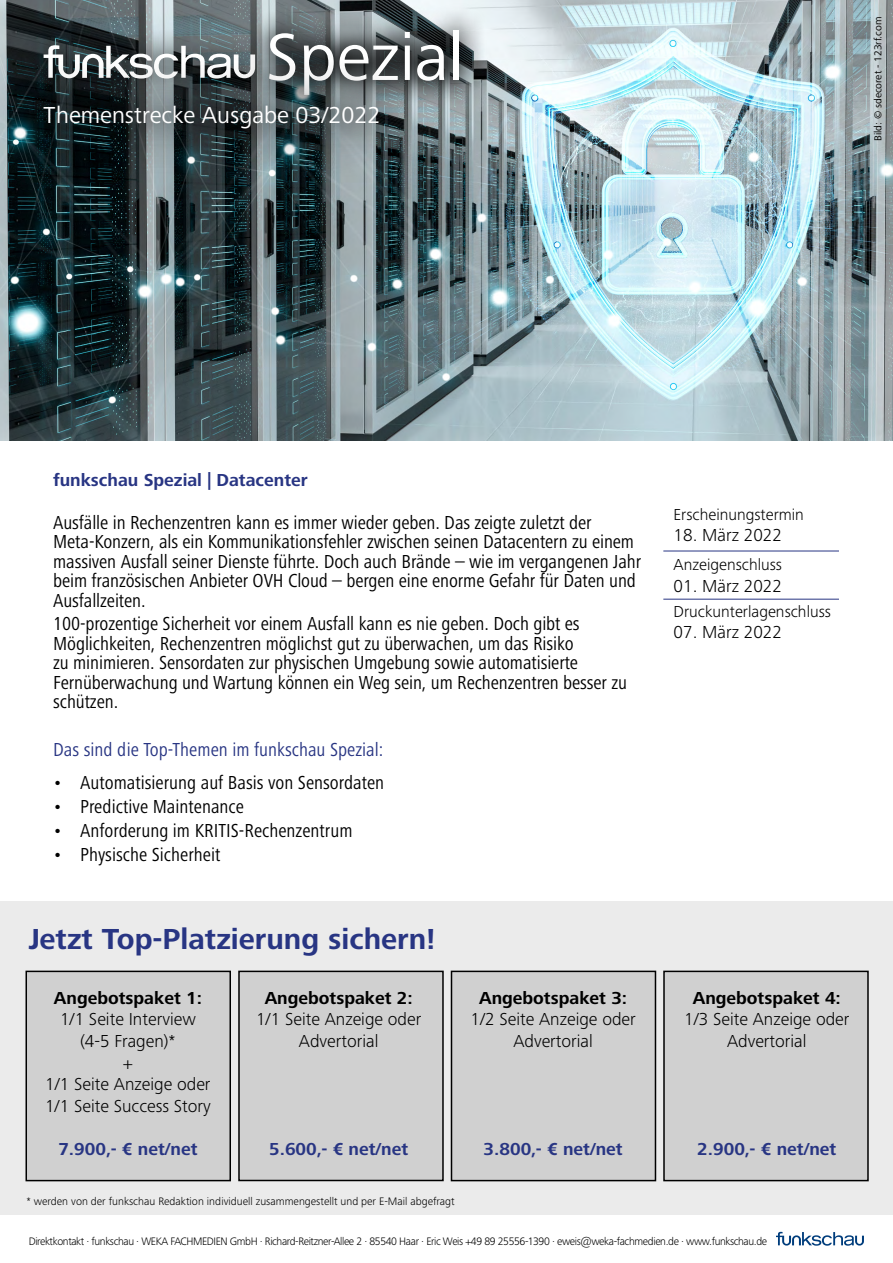
<style>
.page{position:relative;width:893px;height:1263px;background:#fff}
.page>*{position:absolute;margin:0;border:0;box-sizing:border-box;transform-origin:0 0}
.t1{font:69px "Frutiger Next Pro";color:#fff}
.t2{font:700 30px "Frutiger Next Pro";color:#283583}
.t3{font:24px "Frutiger Next Pro";color:#fff}
.t4{font:condensed 19.5px/19.5px "Frutiger Next Pro";letter-spacing:-.005em;color:#000}
.t5{font:condensed 19.5px "Frutiger Next Pro";color:#283583}
.t6{font:300 18px/21.6px "Frutiger Next Pro";color:#000;text-align:center}
.t7{font:700 18px "Frutiger Next Pro";color:#283583}
.t8{font:700 18px "Frutiger Next Pro";color:#000}
.t9{font:300 16.5px "Frutiger Next Pro";color:#000}
.t10{font:300 11.25px "Frutiger Next Pro";letter-spacing:-.035em;color:#000}
.t11{font:300 11.25px "Frutiger Next Pro";color:#000}
.t12{font:10.5px "Frutiger Next Pro";color:#000}
</style>
<div class="page">
<hr style="left:663px;top:551px;width:176px;height:1px;background:#283583">
<hr style="left:663px;top:599px;width:176px;height:1px;background:#283583">
<svg style="left:776px;top:1232px;width:88px;height:14px"></svg>
<img style="left:0;top:0;width:893px;height:440px">
<svg style="left:19px;top:19px;width:224px;height:28px;background:#505d61"></svg>
<svg style="left:44px;top:45px;width:199px;height:2px"></svg>
<svg style="left:243px;top:3px;width:244px;height:118px;background:#798285"></svg>
<svg style="left:0;top:47px;width:428px;height:137px;background:#4c5659"></svg>
<svg style="left:2px;top:57px;width:421px;height:117px;background:#434e51"></svg>
<div style="left:0;top:901px;width:893px;height:314px;background:#ebebeb"></div>
<div style="left:26px;top:971px;width:204px;height:209px;background:#d0d0d0"></div>
<div style="left:26px;top:971px;width:205px;height:210px;border:2px solid #000"></div>
<div style="left:664px;top:971px;width:204px;height:209px;background:#d0d0d0"></div>
<div style="left:663px;top:971px;width:206px;height:210px;border:2px solid #000"></div>
<div style="left:239px;top:971px;width:204px;height:209px;background:#d0d0d0"></div>
<div style="left:238px;top:971px;width:206px;height:210px;border:2px solid #000"></div>
<div style="left:451px;top:971px;width:204px;height:209px;background:#d0d0d0"></div>
<div style="left:451px;top:971px;width:205px;height:210px;border:2px solid #000"></div>
<h1 class="t1" style="left:266px;top:18px;width:200px">Spezial</h1>
<p class="t3" style="left:44px;top:101px;width:338px">Themenstrecke Ausgabe 03/2022</p>
<p class="t12" style="left:872px;top:141px;width:126px;rotate:-90deg">Bild: © sdecoret - 123rf.com</p>
<p class="t7" style="left:53px;top:470px;width:256px">funkschau Spezial | Datacenter</p>
<p class="t4" style="left:53px;top:512px;width:590px">Ausfälle in Rechenzentren kann es immer wieder geben. Das zeigte zuletzt der Meta-Konzern, als ein Kommunikationsfehler zwischen seinen Datacentern zu einem massiven Ausfall seiner Dienste führte. Doch auch Brände – wie im vergangenen Jahr beim französischen Anbieter OVH Cloud – bergen eine enorme Gefahr für Daten und Ausfallzeiten.</p>
<p class="t4" style="left:53px;top:614px;width:575px">100-prozentige Sicherheit vor einem Ausfall kann es nie geben. Doch gibt es Möglichkeiten, Rechenzentren möglichst gut zu überwachen, um das Risiko<br>zu minimieren. Sensordaten zur physischen Umgebung sowie automatisierte Fernüberwachung und Wartung können ein Weg sein, um Rechenzentren besser zu schützen.</p>
<p class="t5" style="left:53px;top:738px;width:332px">Das sind die Top-Themen im funkschau Spezial:</p>
<p class="t4" style="left:53px;top:772px;width:333px">• Automatisierung auf Basis von Sensordaten</p>
<p class="t4" style="left:53px;top:796px;width:192px">• Predictive Maintenance</p>
<p class="t4" style="left:53px;top:820px;width:301px">• Anforderung im KRITIS-Rechenzentrum</p>
<p class="t4" style="left:53px;top:844px;width:169px">• Physische Sicherheit</p>
<h2 class="t2" style="left:29px;top:921px;width:408px">Jetzt Top-Platzierung sichern!</h2>
<p class="t8" style="left:54px;top:987px;width:150px">Angebotspaket 1:</p>
<p class="t6" style="left:45px;top:1008px;width:167px">1/1 Seite Interview (4-5 Fragen)*<br>+<br>1/1 Seite Anzeige oder<br>1/1 Seite Success Story</p>
<p class="t7" style="left:58px;top:1139px;width:141px">7.900,- € net/net</p>
<p class="t8" style="left:265px;top:987px;width:150px">Angebotspaket 2:</p>
<p class="t6" style="left:256px;top:1008px;width:167px">1/1 Seite Anzeige oder<br>Advertorial</p>
<p class="t7" style="left:269px;top:1139px;width:141px">5.600,- € net/net</p>
<p class="t11" style="left:26px;top:1195px;width:430px">* werden von der funkschau Redaktion individuell zusammengestellt und per E-Mail abgefragt</p>
<p class="t8" style="left:479px;top:987px;width:150px">Angebotspaket 3:</p>
<p class="t6" style="left:470px;top:1008px;width:167px">1/2 Seite Anzeige oder<br>Advertorial</p>
<p class="t7" style="left:484px;top:1139px;width:141px">3.800,- € net/net</p>
<p class="t9" style="left:674px;top:505px;width:132px">Erscheinungstermin</p>
<p class="t6" style="left:674px;top:524px;width:110px">18. März 2022</p>
<p class="t9" style="left:674px;top:555px;width:110px">Anzeigenschluss</p>
<p class="t6" style="left:674px;top:575px;width:110px">01. März 2022</p>
<p class="t9" style="left:674px;top:602px;width:159px">Druckunterlagenschluss</p>
<p class="t6" style="left:674px;top:621px;width:110px">07. März 2022</p>
<p class="t8" style="left:693px;top:987px;width:150px">Angebotspaket 4:</p>
<p class="t6" style="left:684px;top:1008px;width:167px">1/3 Seite Anzeige oder<br>Advertorial</p>
<p class="t7" style="left:697px;top:1139px;width:141px">2.900,- € net/net</p>
<p class="t10" style="left:29px;top:1234px;width:740px">Direktkontakt · funkschau · WEKA FACHMEDIEN GmbH · Richard-Reitzner-Allee 2 · 85540 Haar · Eric Weis +49 89 25556-1390 · eweis@weka-fachmedien.de · www.funkschau.de</p>
</div>
